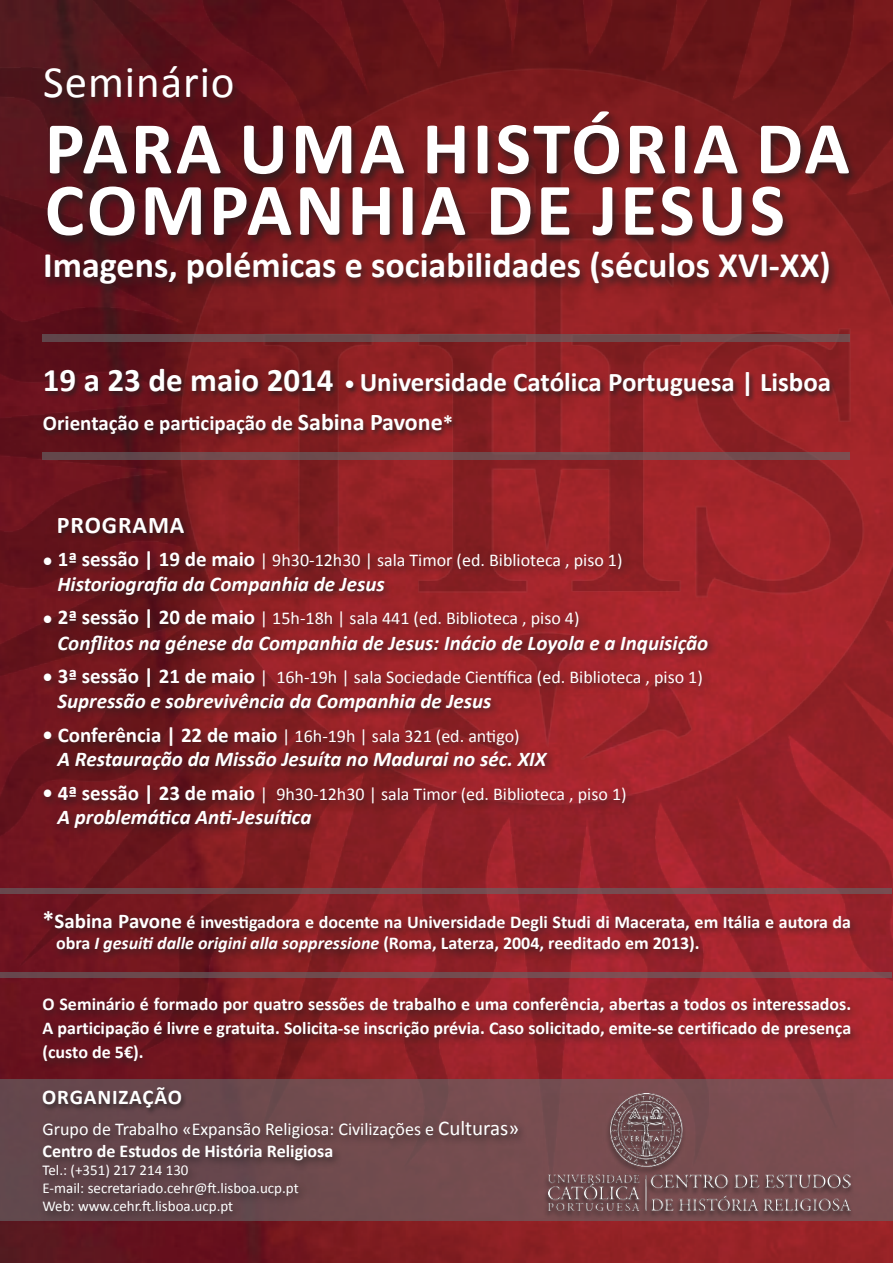
<style>
.page{position:relative;width:893px;height:1263px;background:#fff}
.page>*{position:absolute;margin:0;border:0;box-sizing:border-box;transform-origin:0 0}
.t1{font:700 75px/61.5px "Calibri";letter-spacing:.04em;color:#fff}
.t2{font:45px "Calibri";letter-spacing:.02em;color:#fff}
.t3{font:700 36px "Calibri";color:#fff}
.t4{font:700 27px "Calibri";color:#fff}
.t5{font:700 24px "Calibri";letter-spacing:.04em;color:#fff}
.t6{font:italic 700 21px "Calibri";color:#fff}
.t7{font:700 21px "Calibri";color:#fff}
.t8{font:700 21px "Calibri";letter-spacing:.04em;color:#fff}
.t9{font:700 18px/24px "Calibri";color:#fff}
.t10{font:18px "Calibri";color:#fff}
.t11{font:15px/18px "Calibri";color:#fff}
.s1{font-size:33px}
.s2{font-size:21px}
.s3{font-size:24px}
.s4{font-weight:700;font-size:21px}
.s5{font-style:italic}
</style>
<div class="page">
<img style="left:0;top:1220px;width:893px;height:43px">
<img style="left:0;top:0;width:893px;height:1079px">
<div style="left:39px;top:547px;width:679px;height:292px;background:#231f20;opacity:.75"></div>
<div style="left:57px;top:517px;width:134px;height:23px;background:#231f20;opacity:.75"></div>
<div style="left:39px;top:906px;width:821px;height:57px;background:#231f20;opacity:.75"></div>
<div style="left:43px;top:368px;width:793px;height:35px;background:#231f20;opacity:.75"></div>
<div style="left:44px;top:66px;width:196px;height:41px;background:#231f20;opacity:.42"></div>
<div style="left:42px;top:110px;width:817px;height:186px;background:#231f20;opacity:.75"></div>
<div style="left:42px;top:413px;width:416px;height:28px;background:#231f20;opacity:.75"></div>
<div style="left:38px;top:995px;width:822px;height:78px;background:#231f20;opacity:.75"></div>
<svg style="left:43px;top:334px;width:807px;height:7px;fill:#6e4b4d"></svg>
<svg style="left:42px;top:453px;width:808px;height:7px;fill:#724c4e"></svg>
<div style="left:0;top:1079px;width:893px;height:141px;background:linear-gradient(to right,#65474c,#805053)"></div>
<svg style="left:0;top:888px;width:892px;height:6px;fill:#754c50"></svg>
<svg style="left:0;top:972px;width:892px;height:6px;fill:#754c51"></svg>
<svg style="left:544px;top:1093px;width:310px;height:126px;fill:#714a4d"></svg>
<img style="left:549px;top:1093px;width:301px;height:117px">
<div style="left:38px;top:1117px;width:490px;height:32px;background:#231f20;opacity:.75"></div>
<div style="left:41px;top:1085px;width:147px;height:31px;background:#231f20;opacity:.75"></div>
<div style="left:38px;top:1141px;width:305px;height:84px;background:#231f20;opacity:.75"></div>
<h2 class="t2" style="left:43px;top:53px;width:193px">Seminário</h2>
<h1 class="t1" style="left:45px;top:118px;width:806px">Para uma História da<br>Companhia de Jesus</h1>
<h3 class="t3" style="left:43px;top:242px;width:789px">Imagens, polémicas e sociabilidades (séculos XVI-XX)</h3>
<h3 class="t4" style="left:43px;top:364px;width:790px"><span class="s1">19 a 23 de maio 2014</span> <span class="s2">•</span> Universidade Católica Portuguesa | Lisboa</h3>
<p class="t7" style="left:43px;top:409px;width:412px">Orientação e participação de <span class="s3">Sabina Pavone</span>*</p>
<h3 class="t5" style="left:57px;top:509px;width:129px">programa</h3>
<p class="t10" style="left:43px;top:549px;width:581px"><span class="s4">• 1ª sessão | 19 de maio</span> | 9h30-12h30 | sala Timor (ed. Biblioteca , piso 1)</p>
<p class="t6" style="left:57px;top:571px;width:329px">Historiografia da Companhia de Jesus</p>
<p class="t10" style="left:43px;top:607px;width:538px"><span class="s4">• 2ª sessão | 20 de maio</span> | 15h-18h | sala 441 (ed. Biblioteca , piso 4)</p>
<p class="t6" style="left:57px;top:629px;width:652px">Conflitos na génese da Companhia de Jesus: Inácio de Loyola e a Inquisição</p>
<p class="t10" style="left:43px;top:665px;width:662px"><span class="s4">• 3ª sessão | 21 de maio</span> | 16h-19h | sala Sociedade Científica (ed. Biblioteca , piso 1)</p>
<p class="t6" style="left:57px;top:687px;width:436px">Supressão e sobrevivência da Companhia de Jesus</p>
<p class="t10" style="left:43px;top:725px;width:479px"><span class="s4">• Conferência | 22 de maio</span> | 16h-19h | sala 321 (ed. antigo)</p>
<p class="t6" style="left:57px;top:746px;width:490px">A Restauração da Missão Jesuíta no Madurai no séc. XIX</p>
<p class="t10" style="left:43px;top:783px;width:586px"><span class="s4">• 4ª sessão | 23 de maio</span> | 9h30-12h30 | sala Timor (ed. Biblioteca , piso 1)</p>
<p class="t6" style="left:57px;top:804px;width:256px">A problemática Anti-Jesuítica</p>
<p class="t9" style="left:56px;top:911px;width:796px;line-height:21.6px;text-indent:-14px"><span class="s3">*</span><span class="s2">Sabina Pavone</span> é investigadora e docente na Universidade Degli Studi di Macerata, em Itália e autora da obra <span class="s5">I gesuiti dalle origini alla soppressione</span> (Roma, Laterza, 2004, reeditado em 2013).</p>
<p class="t9" style="left:43px;top:992px;width:810px;text-align:justify">O Seminário é formado por quatro sessões de trabalho e uma conferência, abertas a todos os interessados.<br>A participação é livre e gratuita. Solicita-se inscrição prévia. Caso solicitado, emite-se certificado de presença (custo de 5€).</p>
<p class="t8" style="left:42px;top:1084px;width:141px">Organização</p>
<p class="t9" style="left:43px;top:1139px;width:292px">Centro de Estudos de História Religiosa</p>
<p class="t11" style="left:43px;top:1161px;width:258px">Tel.: (+351) 217 214 130<br>E-mail: secretariado.cehr@ft.lisboa.ucp.pt<br>Web: www.cehr.ft.lisboa.ucp.pt</p>
<p class="t10" style="left:43px;top:1118px;width:478px">Grupo de Trabalho «Expansão Religiosa: Civilizações e <span class="s2">Culturas»</span></p>
</div>
